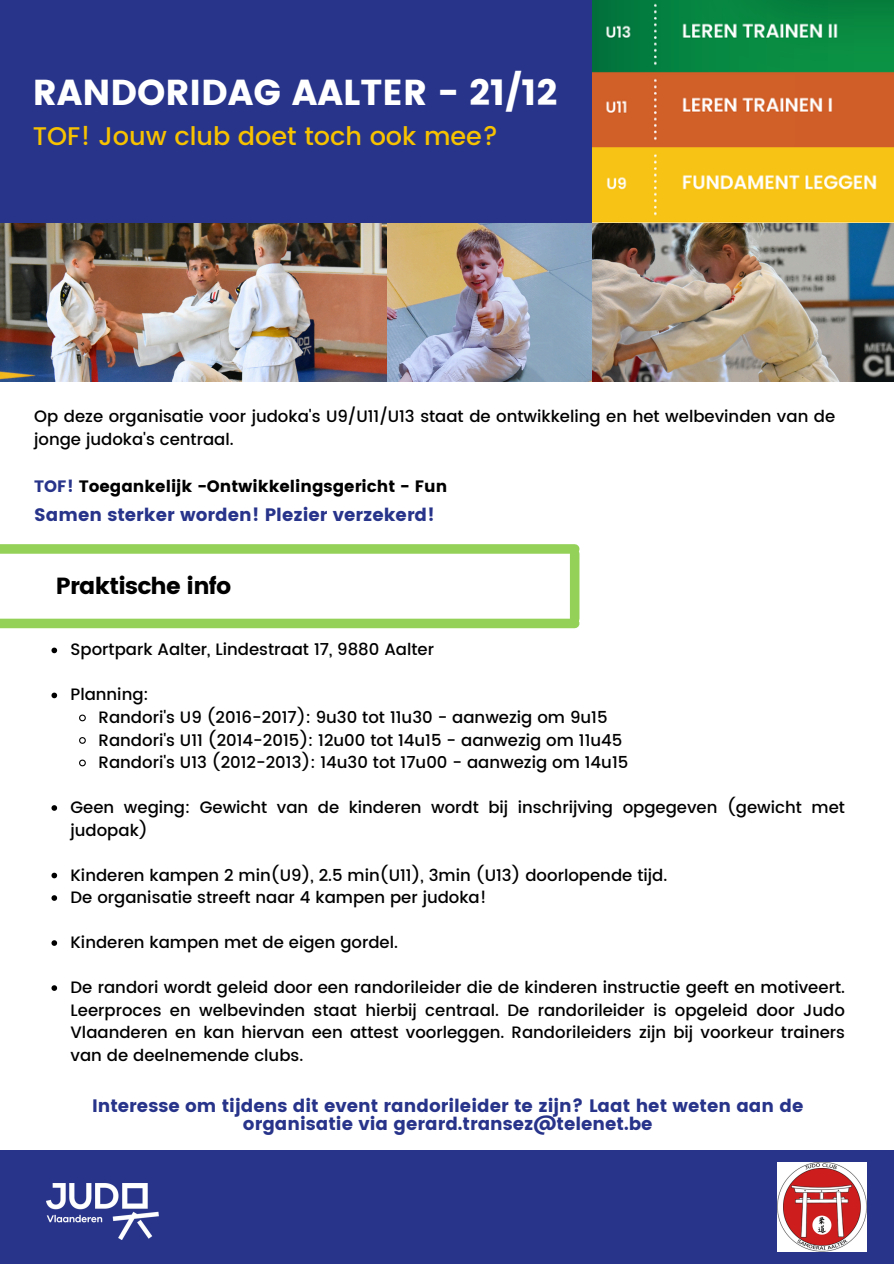
<style>
.page{position:relative;width:894px;height:1264px;background:#fff}
.page>*{position:absolute;margin:0;border:0;box-sizing:border-box;transform-origin:0 0}
.t1{font:36px "Poppins";color:#fff}
.t2{font:500 25.5px "Poppins";color:#f7c200}
.t3{font:23.25px "Poppins";letter-spacing:-.03em;color:#000}
.t4{font:18px/18px "Poppins";color:#27348a;text-align:center}
.t5{font:500 16.5px/22.5px "Poppins";color:#000}
.t6{font:16.5px "Poppins";color:#000}
.s1{color:#27348a}
</style>
<div class="page">
<div style="left:0;top:0;width:893px;height:227px;background:#27348a"></div>
<div style="left:0;top:544px;width:574px;height:9px;background:#94d159"></div>
<div style="left:0;top:618px;width:574px;height:10px;background:#94d159"></div>
<div style="left:569px;top:553px;width:10px;height:66px;background:#94d159"></div>
<svg style="left:51px;top:647px;width:6px;height:6px"></svg>
<svg style="left:51px;top:692px;width:6px;height:6px"></svg>
<svg style="left:79px;top:714px;width:7px;height:8px"></svg>
<svg style="left:79px;top:737px;width:7px;height:7px"></svg>
<svg style="left:79px;top:759px;width:7px;height:8px"></svg>
<svg style="left:51px;top:805px;width:6px;height:5px"></svg>
<svg style="left:51px;top:872px;width:6px;height:6px"></svg>
<svg style="left:51px;top:895px;width:6px;height:5px"></svg>
<svg style="left:51px;top:940px;width:6px;height:5px"></svg>
<svg style="left:51px;top:985px;width:6px;height:5px"></svg>
<div style="left:0;top:1150px;width:893px;height:113px;background:#27348a"></div>
<img style="left:46px;top:1183px;width:113px;height:56px">
<img style="left:0;top:223px;width:893px;height:159px">
<img style="left:592px;top:0;width:301px;height:223px">
<img style="left:777px;top:1162px;width:89px;height:89px">
<p class="t1" style="left:33px;top:71px;width:526px">RANDORIDAG AALTER - 21/12</p>
<p class="t2" style="left:33px;top:122px;width:467px">TOF! Jouw club doet toch ook mee?</p>
<p class="t5" style="left:34px;top:405px;width:802px">Op deze organisatie voor judoka's U9/U11/U13 staat de ontwikkeling en het welbevinden van de jonge judoka's centraal.</p>
<p class="t6" style="left:34px;top:476px;width:414px"><span class="s1">TOF!</span> Toegankelijk -Ontwikkelingsgericht - Fun</p>
<h3 class="t4" style="left:34px;top:506px;width:402px">Samen sterker worden! Plezier verzekerd!</h3>
<h1 class="t3" style="left:56px;top:573px;width:177px">Praktische info</h1>
<h2 class="t5" style="left:70px;top:638px;width:365px">Sportpark Aalter, Lindestraat 17, 9880 Aalter</h2>
<p class="t5" style="left:70px;top:683px;width:80px">Planning:</p>
<p class="t5" style="left:99px;top:706px;width:510px">Randori's U9 (2016-2017): 9u30 tot 11u30 - aanwezig om 9u15</p>
<p class="t5" style="left:99px;top:728px;width:525px">Randori's U11 (2014-2015): 12u00 tot 14u15 - aanwezig om 11u45</p>
<p class="t5" style="left:99px;top:751px;width:531px">Randori's U13 (2012-2013): 14u30 tot 17u00 - aanwezig om 14u15</p>
<h3 class="t5" style="left:70px;top:796px;width:775px">Geen weging: Gewicht van de kinderen wordt bij inschrijving opgegeven (gewicht met judopak)</h3>
<h3 class="t5" style="left:70px;top:863px;width:598px">Kinderen kampen 2 min(U9), 2.5 min(U11), 3min (U13) doorlopende tijd.</h3>
<h3 class="t5" style="left:70px;top:886px;width:417px">De organisatie streeft naar 4 kampen per judoka!</h3>
<p class="t5" style="left:70px;top:931px;width:329px">Kinderen kampen met de eigen gordel.</p>
<p class="t5" style="left:70px;top:976px;width:775px;text-align:justify">De randori wordt geleid door een randorileider die de kinderen instructie geeft en motiveert.<br>Leerproces en welbevinden staat hierbij centraal. De randorileider is opgeleid door Judo Vlaanderen en kan hiervan een attest voorleggen. Randorileiders zijn bij voorkeur trainers van de deelnemende clubs.</p>
<p class="t4" style="left:92px;top:1096px;width:712px">Interesse om tijdens dit event randorileider te zijn? Laat het weten aan de organisatie via gerard.transez@telenet.be</p>
</div>
